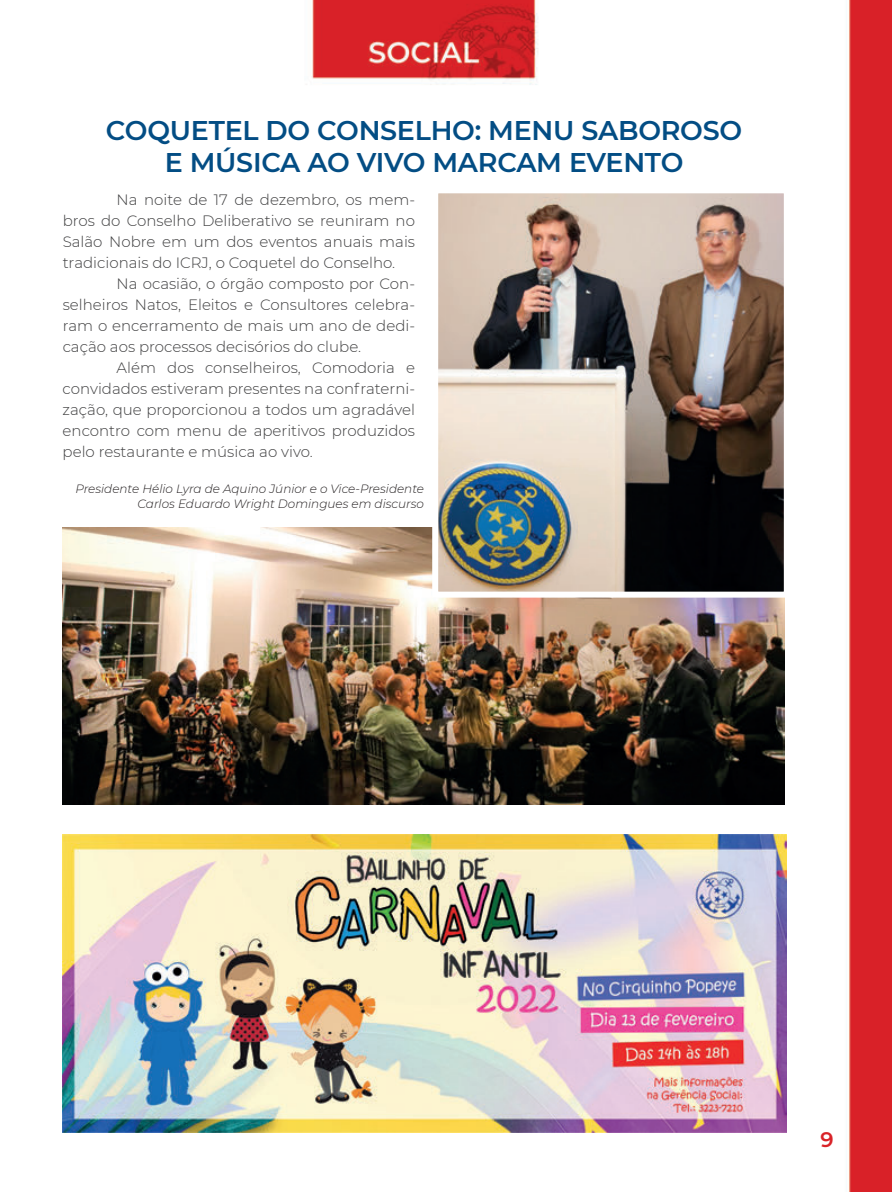
<style>
.page{position:relative;width:892px;height:1192px;background:#fff}
.page>*{position:absolute;margin:0;border:0;box-sizing:border-box;transform-origin:0 0}
.Titulo{font:600 27px "Montserrat";letter-spacing:-.01em;color:#034d84}
.t1{font:600 21px "Montserrat";color:#d92328}
.Texto_Principal{font:300 15px/21px "Montserrat";color:#3e3e3f;text-align:justify}
.Legenda_de_foto{font:italic 300 12px/15px "Montserrat";color:#231f20;text-align:right}
</style>
<div class="page">
<img style="left:62px;top:0;width:830px;height:1191px">
<img style="left:63px;top:528px;width:721px;height:276px">
<img style="left:439px;top:194px;width:344px;height:396px">
<div style="left:432px;top:187px;width:358px;height:410px;border:6px solid #fff"></div>
<img style="left:63px;top:834px;width:723px;height:298px">
<p class="Titulo" style="left:106px;top:111px;width:638px">COQUETEL DO CONSELHO: MENU SABOROSO</p>
<p class="Titulo" style="left:165px;top:143px;width:520px">E MÚSICA AO VIVO MARCAM EVENTO</p>
<p class="Texto_Principal" style="left:63px;top:188px;width:354px;text-indent:54px">Na noite de 17 de dezembro, os mem&shy;bros do Conselho Deliberativo se reuniram no Salão Nobre em um dos eventos anuais mais tradicionais do ICRJ, o Coquetel do Conselho.</p>
<p class="Texto_Principal" style="left:63px;top:272px;width:354px;text-indent:54px">Na ocasião, o órgão composto por Con&shy;selheiros Natos, Eleitos e Consultores celebra&shy;ram o encerramento de mais um ano de dedi&shy;cação aos processos decisórios do clube.</p>
<p class="Texto_Principal" style="left:63px;top:356px;width:354px;text-indent:54px">Além dos conselheiros, Comodoria e convidados estiveram presentes na confraterni&shy;zação, que proporcionou a todos um agradável encontro com menu de aperitivos produzidos pelo restaurante e música ao vivo.</p>
<p class="Legenda_de_foto" style="left:75px;top:481px;width:350px">Presidente Hélio Lyra de Aquino Júnior e o Vice-Presidente<br>Carlos Eduardo Wright Domingues em discurso</p>
<h2 class="t1" style="left:820px;top:1124px;width:15px">9</h2>
</div>
